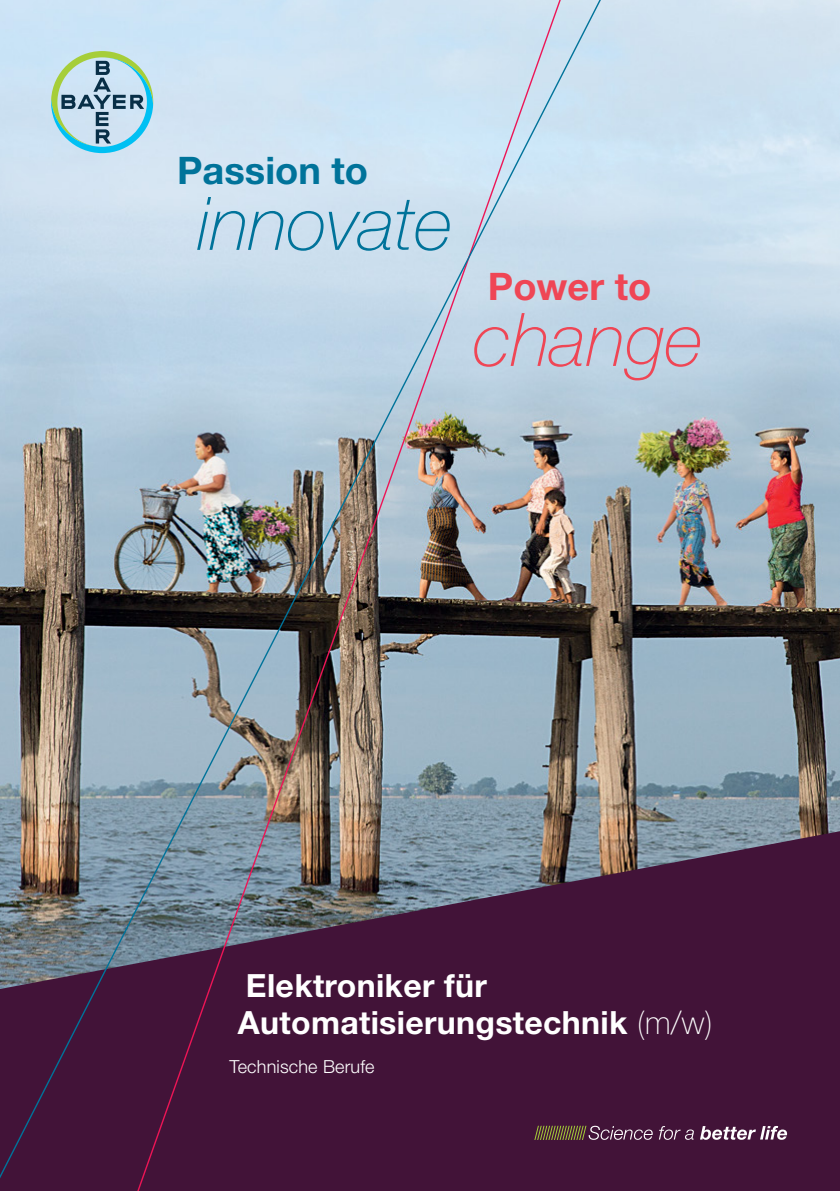
<style>
.page{position:relative;width:840px;height:1191px;background:#fff}
.page>*{position:absolute;margin:0;border:0;box-sizing:border-box;transform-origin:0 0}
.t1{font:italic 100 74px "Helvetica Neue";color:#00739a}
.t2{font:italic 100 74px "Helvetica Neue";color:#ef4655}
.t3{font:700 38px "Helvetica Neue";color:#00739a}
.t4{font:700 38px "Helvetica Neue";color:#ef4655}
.Titel_Beruf{font:700 32px/36.6px "Helvetica Neue";letter-spacing:.01em;color:#fff}
.Titel-Unterzeile{font:300 18px "Helvetica Neue";letter-spacing:.01em;color:#fff}
.s1{font-weight:100}
</style>
<div class="page">
<img style="left:610px;top:0;width:229px;height:831px">
<div style="left:610px;top:831px;width:229px;height:360px;background:#421338"></div>
<svg style="left:610px;top:1125px;width:176px;height:15px;background:#76546f"></svg>
<img style="left:0;top:0;width:610px;height:1191px">
<p class="t3" style="left:177px;top:147px;width:192px">Passion to</p>
<p class="t1" style="left:197px;top:181px;width:257px">innovate</p>
<p class="t4" style="left:487px;top:263px;width:165px">Power to</p>
<p class="t2" style="left:472px;top:297px;width:232px">change</p>
<p class="Titel_Beruf" style="left:238px;top:967px;width:476px">Elektroniker für<br>Automatisierungstechnik <span class="s1">(m/w)</span></p>
<p class="Titel-Unterzeile" style="left:229px;top:1055px;width:146px">Technische Berufe</p>
</div>
